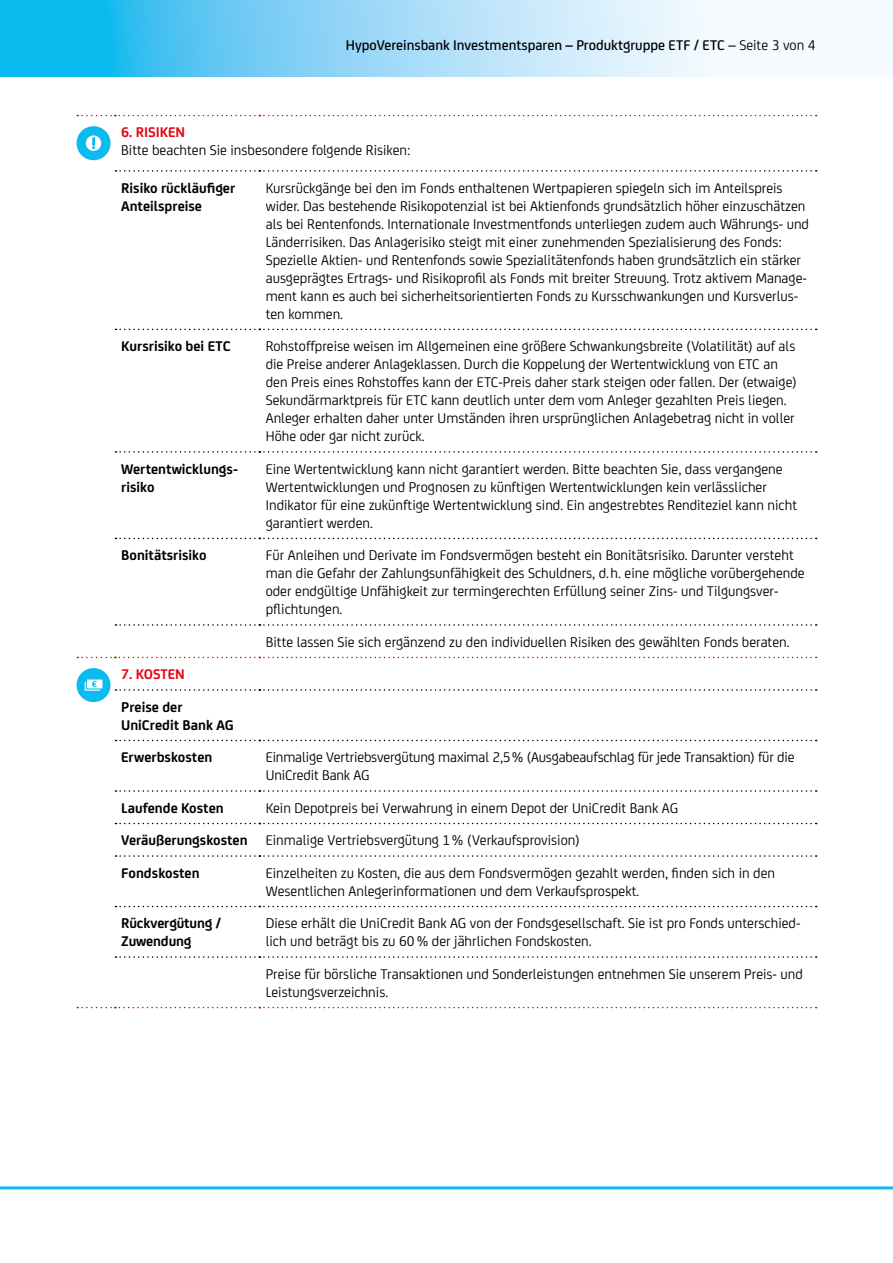
<style>
.page{position:relative;width:893px;height:1263px;background:#fff}
.page>*{position:absolute;margin:0;border:0;box-sizing:border-box;transform-origin:0 0}
.t1{font:15px/18px "Uni Credit";color:#000}
.t2{font:700 15px/18px "Uni Credit";color:#000}
.t3{font:500 15px "Uni Credit";color:#000}
.t4{font:700 15px "Uni Credit";color:#e30613}
.s1{font-weight:400}
.s2{font-weight:700}
</style>
<div class="page">
<svg style="left:0;top:0;width:717px;height:77px;background:#89d6f6"></svg>
<hr style="left:0;top:1186px;width:893px;height:3px;background:#0bbbef">
<svg style="left:116px;top:329px;width:701px;height:1px"></svg>
<svg style="left:116px;top:451px;width:701px;height:2px"></svg>
<svg style="left:116px;top:538px;width:701px;height:1px"></svg>
<svg style="left:116px;top:624px;width:701px;height:2px"></svg>
<svg style="left:116px;top:689px;width:701px;height:2px"></svg>
<svg style="left:116px;top:740px;width:701px;height:1px"></svg>
<svg style="left:116px;top:790px;width:701px;height:2px"></svg>
<svg style="left:116px;top:823px;width:701px;height:1px"></svg>
<svg style="left:116px;top:855px;width:701px;height:2px"></svg>
<svg style="left:116px;top:906px;width:701px;height:1px"></svg>
<svg style="left:116px;top:956px;width:701px;height:2px"></svg>
<svg style="left:77px;top:1007px;width:740px;height:1px"></svg>
<svg style="left:77px;top:115px;width:740px;height:1px"></svg>
<svg style="left:116px;top:170px;width:701px;height:2px"></svg>
<svg style="left:77px;top:657px;width:740px;height:1px"></svg>
<div style="left:77px;top:126px;width:34px;height:34px;background:#0bbbef;border-radius:50%"></div>
<svg style="left:86px;top:135px;width:15px;height:16px"></svg>
<div style="left:77px;top:668px;width:34px;height:34px;background:#0bbbef;border-radius:50%"></div>
<svg style="left:85px;top:679px;width:17px;height:12px"></svg>
<p class="t3" style="left:346px;top:34px;width:471px">HypoVereinsbank Investmentsparen – Produktgruppe ETF / ETC <span class="s1">– Seite 3 von 4</span></p>
<p class="t4" style="left:121px;top:121px;width:66px">6. RISIKEN</p>
<p class="t1" style="left:121px;top:141px;width:291px">Bitte beachten Sie insbesondere folgende Risiken:</p>
<p class="t2" style="left:121px;top:178px;width:116px">Risiko rückläufiger<br>Anteilspreise</p>
<p class="t1" style="left:266px;top:178px;width:545px">Kursrückgänge bei den im Fonds enthaltenen Wertpapieren spiegeln sich im Anteilspreis wider. Das bestehende Risikopotenzial ist bei Aktienfonds grundsätzlich höher einzuschätzen als bei Rentenfonds. Internationale Investmentfonds unterliegen zudem auch Währungs- und Länderrisiken. Das Anlagerisiko steigt mit einer zunehmenden Spezialisierung des Fonds:<br>Spezielle Aktien- und Rentenfonds sowie Spezialitätenfonds haben grundsätzlich ein stärker ausgeprägtes Ertrags- und Risikoprofil als Fonds mit breiter Streuung. Trotz aktivem Manage&shy;ment kann es auch bei sicherheitsorientierten Fonds zu Kursschwankungen und Kursverlus&shy;ten kommen.</p>
<p class="t2" style="left:121px;top:336px;width:111px">Kursrisiko bei ETC</p>
<p class="t1" style="left:266px;top:336px;width:532px">Rohstoffpreise weisen im Allgemeinen eine größere Schwankungsbreite (Volatilität) auf als die Preise anderer Anlageklassen. Durch die Koppelung der Wertentwicklung von ETC an den Preis eines Rohstoffes kann der ETC-Preis daher stark steigen oder fallen. Der (etwaige)<br>Sekundärmarktpreis für ETC kann deutlich unter dem vom Anleger gezahlten Preis liegen.<br>Anleger erhalten daher unter Umständen ihren ursprünglichen Anlagebetrag nicht in voller Höhe oder gar nicht zurück.</p>
<p class="t2" style="left:121px;top:459px;width:118px">Wertentwicklungs&shy;risiko</p>
<p class="t1" style="left:266px;top:459px;width:533px">Eine Wertentwicklung kann nicht garantiert werden. Bitte beachten Sie, dass vergangene Wertentwicklungen und Prognosen zu künftigen Wertentwicklungen kein verlässlicher Indikator für eine zukünftige Wertentwicklung sind. Ein angestrebtes Renditeziel kann nicht garantiert werden.</p>
<p class="t2" style="left:121px;top:545px;width:87px">Bonitätsrisiko</p>
<p class="t1" style="left:266px;top:545px;width:540px">Für Anleihen und Derivate im Fondsvermögen besteht ein Bonitätsrisiko. Darunter versteht man die Gefahr der Zahlungsunfähigkeit des Schuldners, d.h. eine mögliche vorübergehende oder endgültige Unfähigkeit zur termingerechten Erfüllung seiner Zins- und Tilgungsver&shy;pflichtungen.</p>
<p class="t1" style="left:266px;top:632px;width:525px">Bitte lassen Sie sich ergänzend zu den individuellen Risiken des gewählten Fonds beraten.</p>
<p class="t4" style="left:121px;top:663px;width:65px">7. KOSTEN</p>
<p class="t2" style="left:121px;top:697px;width:114px">Preise der<br>UniCredit Bank AG</p>
<p class="t2" style="left:121px;top:747px;width:93px">Erwerbskosten</p>
<p class="t1" style="left:266px;top:747px;width:530px">Einmalige Vertriebsvergütung maximal 2,5% (Ausgabeaufschlag für jede Transaktion) für die<br>UniCredit Bank AG</p>
<p class="t2" style="left:121px;top:798px;width:104px">Laufende Kosten</p>
<p class="t1" style="left:121px;top:791px;width:558px;line-height:32.5px;text-indent:145px">Kein Depotpreis bei Verwahrung in einem Depot der UniCredit Bank AG<br><span class="s2">Veräußerungskosten</span> Einmalige Vertriebsvergütung 1% (Verkaufsprovision)<br><span class="s2">Fondskosten</span></p>
<p class="t1" style="left:266px;top:863px;width:511px">Einzelheiten zu Kosten, die aus dem Fondsvermögen gezahlt werden, finden sich in den<br>Wesentlichen Anlegerinformationen und dem Verkaufsprospekt.</p>
<p class="t2" style="left:121px;top:913px;width:102px">Rückvergütung /<br>Zuwendung</p>
<p class="t1" style="left:266px;top:913px;width:536px">Diese erhält die UniCredit Bank AG von der Fondsgesellschaft. Sie ist pro Fonds unterschied&shy;lich und beträgt bis zu 60% der jährlichen Fondskosten.</p>
<p class="t1" style="left:266px;top:964px;width:539px">Preise für börsliche Transaktionen und Sonderleistungen entnehmen Sie unserem Preis- und<br>Leistungsverzeichnis.</p>
</div>
